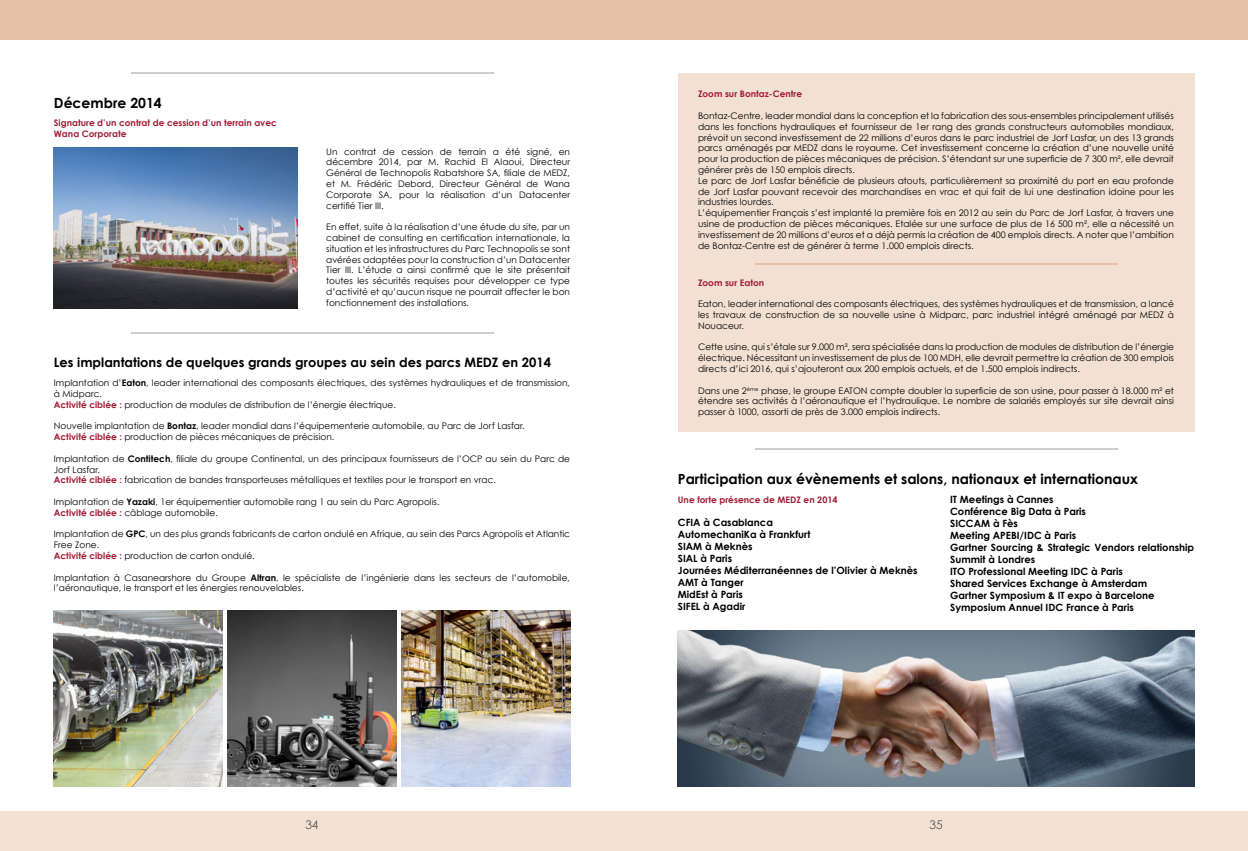
<style>
.page{position:relative;width:1248px;height:851px;background:#fff}
.page>*{position:absolute;margin:0;border:0;box-sizing:border-box;transform-origin:0 0}
.t1{font:700 14px "Century Gothic";color:#000}
.t2{font:700 13px "Century Gothic";color:#000}
.t3{font:12px "Century Gothic";color:#58585a}
.t4{font:700 10px/12px "Century Gothic";color:#000}
.t5{font:9px/10.8px "Century Gothic";color:#000}
.t6{font:700 9px/10.8px "Century Gothic";color:#a21c37}
.s1{font-weight:700}
.s2{font-weight:700;color:#a21c37}
</style>
<div class="page">
<div style="left:0;top:811px;width:1247px;height:39px;background:#f2e0d3"></div>
<div style="left:0;top:0;width:1247px;height:40px;background:#e6c1a7"></div>
<hr style="left:131px;top:72px;width:362px;height:2px;background:#cfcdcd">
<hr style="left:131px;top:332px;width:362px;height:2px;background:#cfcdcd">
<img style="left:54px;top:148px;width:244px;height:160px">
<img style="left:54px;top:610px;width:169px;height:176px">
<img style="left:227px;top:610px;width:169px;height:176px">
<img style="left:401px;top:610px;width:169px;height:176px">
<img style="left:677px;top:630px;width:516px;height:156px">
<div style="left:677px;top:74px;width:516px;height:358px;background:#f2e0d3"></div>
<hr style="left:754px;top:448px;width:363px;height:2px;background:#cfcdcd">
<hr style="left:754px;top:263px;width:363px;height:1px;background:#e6c1a7">
<h1 class="t1" style="left:54px;top:94px;width:109px">Décembre 2014</h1>
<p class="t6" style="left:54px;top:117px;width:224px">Signature d’un contrat de cession d’un terrain avec<br>Wana Corporate</p>
<p class="t5" style="left:326px;top:146px;width:245px;text-align:justify">Un contrat de cession de terrain a été signé, en décembre 2014, par M. Rachid El Alaoui, Directeur Général de Technopolis Rabatshore SA, filiale de MEDZ, et M. Frédéric Debord, Directeur Général de Wana Corporate SA, pour la réalisation d’un Datacenter certifié Tier III.</p>
<p class="t5" style="left:326px;top:221px;width:245px;text-align:justify">En effet, suite à la réalisation d’une étude du site, par un cabinet de consulting en certification internationale, la situation et les infrastructures du Parc Technopolis se sont avérées adaptées pour la construction d’un Datacenter Tier III. L’étude a ainsi confirmé que le site présentait toutes les sécurités requises pour développer ce type d’activité et qu’aucun risque ne pourrait affecter le bon fonctionnement des installations.</p>
<h2 class="t2" style="left:54px;top:354px;width:498px">Les implantations de quelques grands groupes au sein des parcs MEDZ en 2014</h2>
<p class="t5" style="left:54px;top:377px;width:517px">Implantation d’<span class="s1">Eaton</span>, leader international des composants électriques, des systèmes hydrauliques et de transmission, à Midparc.<br><span class="s2">Activité ciblée :</span> production de modules de distribution de l’énergie électrique.</p>
<p class="t5" style="left:54px;top:420px;width:472px">Nouvelle implantation de <span class="s1">Bontaz</span>, leader mondial dans l’équipementerie automobile, au Parc de Jorf Lasfar.<br><span class="s2">Activité ciblée :</span> production de pièces mécaniques de précision.</p>
<p class="t5" style="left:54px;top:453px;width:517px">Implantation de <span class="s1">Contitech</span>, filiale du groupe Continental, un des principaux fournisseurs de l’OCP au sein du Parc de<br>Jorf Lasfar.<br><span class="s2">Activité ciblée :</span> fabrication de bandes transporteuses métalliques et textiles pour le transport en vrac.</p>
<p class="t5" style="left:54px;top:496px;width:387px">Implantation de <span class="s1">Yazaki</span>, 1er équipementier automobile rang 1 au sein du Parc Agropolis.<br><span class="s2">Activité ciblée :</span> câblage automobile.</p>
<p class="t5" style="left:54px;top:528px;width:517px">Implantation de <span class="s1">GPC</span>, un des plus grands fabricants de carton ondulé en Afrique, au sein des Parcs Agropolis et Atlantic<br>Free Zone.<br><span class="s2">Activité ciblée :</span> production de carton ondulé.</p>
<p class="t5" style="left:54px;top:571px;width:517px">Implantation à Casanearshore du Groupe <span class="s1">Altran</span>, le spécialiste de l’ingénierie dans les secteurs de l’automobile, l’aéronautique, le transport et les énergies renouvelables.</p>
<p class="t6" style="left:698px;top:88px;width:106px">Zoom sur Bontaz-Centre</p>
<p class="t5" style="left:698px;top:110px;width:477px">Bontaz-Centre, leader mondial dans la conception et la fabrication des sous-ensembles principalement utilisés dans les fonctions hydrauliques et fournisseur de 1er rang des grands constructeurs automobiles mondiaux, prévoit un second investissement de 22 millions d’euros dans le parc industriel de Jorf Lasfar, un des 13 grands parcs aménagés par MEDZ dans le royaume. Cet investissement concerne la création d’une nouvelle unité pour la production de pièces mécaniques de précision. S’étendant sur une superficie de 7 300 m², elle devrait générer près de 150 emplois directs.<br>Le parc de Jorf Lasfar bénéficie de plusieurs atouts, particulièrement sa proximité du port en eau profonde de Jorf Lasfar pouvant recevoir des marchandises en vrac et qui fait de lui une destination idoine pour les industries lourdes.<br>L’équipementier Français s’est implanté la première fois en 2012 au sein du Parc de Jorf Lasfar, à travers une usine de production de pièces mécaniques. Etalée sur une surface de plus de 16 500 m², elle a nécessité un investissement de 20 millions d’euros et a déjà permis la création de 400 emplois directs. A noter que l’ambition de Bontaz-Centre est de générer à terme 1.000 emplois directs.</p>
<p class="t6" style="left:698px;top:277px;width:68px">Zoom sur Eaton</p>
<p class="t5" style="left:698px;top:298px;width:477px;text-align:justify">Eaton, leader international des composants électriques, des systèmes hydrauliques et de transmission, a lancé les travaux de construction de sa nouvelle usine à Midparc, parc industriel intégré aménagé par MEDZ à Nouaceur.</p>
<p class="t5" style="left:698px;top:341px;width:477px;text-align:justify">Cette usine, qui s’étale sur 9.000 m², sera spécialisée dans la production de modules de distribution de l’énergie électrique. Nécessitant un investissement de plus de 100 MDH, elle devrait permettre la création de 300 emplois directs d’ici 2016, qui s’ajouteront aux 200 emplois actuels, et de 1.500 emplois indirects.</p>
<p class="t5" style="left:698px;top:385px;width:477px;text-align:justify">Dans une 2<sup>ème</sup> phase, le groupe EATON compte doubler la superficie de son usine, pour passer à 18.000 m² et étendre ses activités à l’aéronautique et l’hydraulique. Le nombre de salariés employés sur site devrait ainsi passer à 1000, assorti de près de 3.000 emplois indirects.</p>
<h1 class="t1" style="left:677px;top:470px;width:461px">Participation aux évènements et salons, nationaux et internationaux</h1>
<p class="t6" style="left:677px;top:493px;width:161px">Une forte présence de MEDZ en 2014</p>
<p class="t4" style="left:950px;top:493px;width:245px">IT Meetings à Cannes<br>Conférence Big Data à Paris<br>SICCAM à Fès<br>Meeting APEBI/IDC à Paris<br>Gartner Sourcing &amp; Strategic Vendors relationship<br>Summit à Londres<br>ITO Professional Meeting IDC à Paris<br>Shared Services Exchange à Amsterdam<br>Gartner Symposium &amp; IT expo à Barcelone<br>Symposium Annuel IDC France à Paris</p>
<p class="t4" style="left:677px;top:516px;width:241px">CFIA à Casablanca<br>AutomechaniKa à Frankfurt<br>SIAM à Meknès<br>SIAL à Paris<br>Journées Méditerranéennes de l’Olivier à Meknès<br>AMT à Tanger<br>MidEst à Paris<br>SIFEL à Agadir</p>
<h3 class="t3" style="left:305px;top:817px;width:15px">34</h3>
<h3 class="t3" style="left:929px;top:817px;width:15px">35</h3>
</div>
